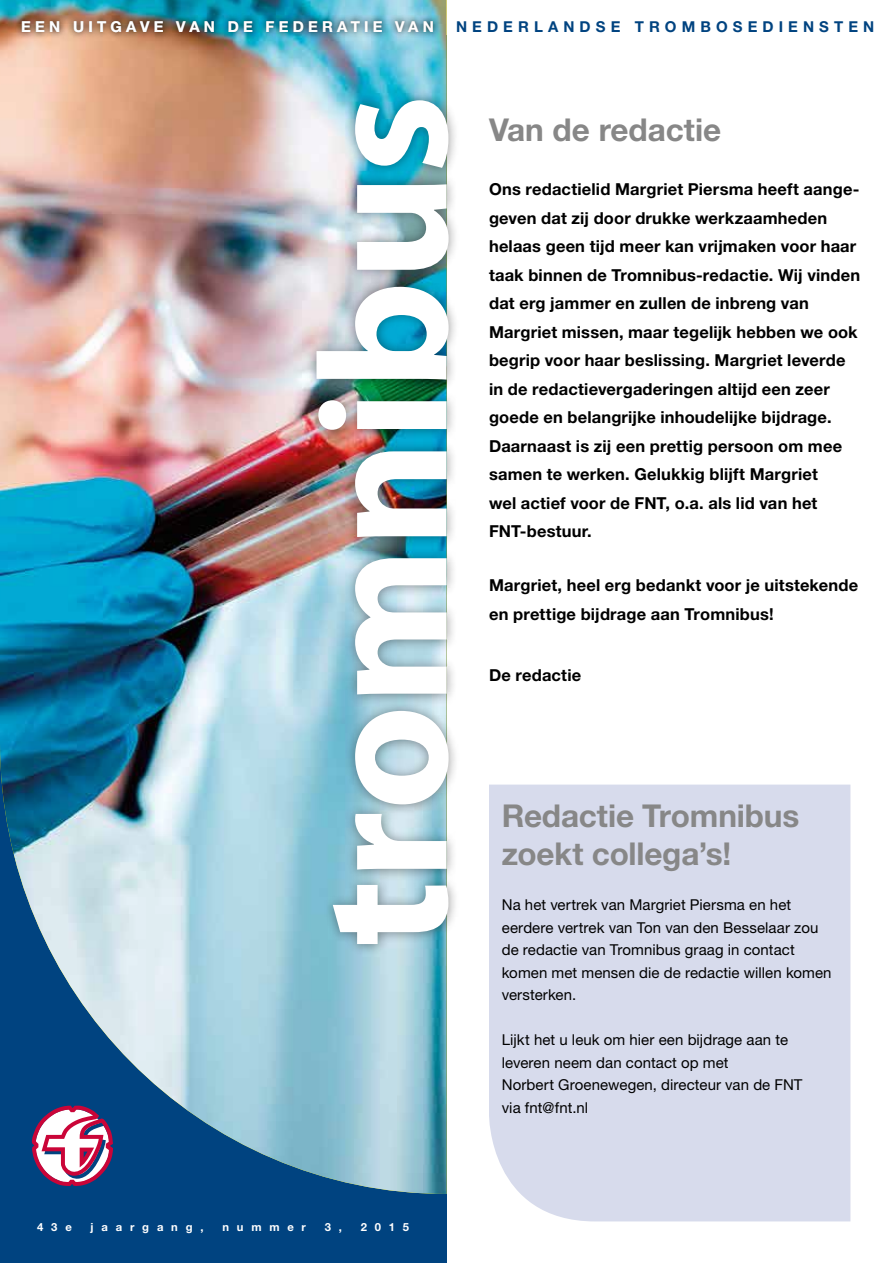
<style>
.page{position:relative;width:893px;height:1263px;background:#fff}
.page>*{position:absolute;margin:0;border:0;box-sizing:border-box;transform-origin:0 0}
.t1{font:700 183px "Myriad Pro";color:#fff}
.t2{font:700 31.5px/37.8px "Helvetica Neue LT Std";letter-spacing:-.005em;color:#878787}
.t3{font:700 16.5px/28.5px "Helvetica Neue LT Std";letter-spacing:.01em;color:#000}
.t4{font:15px/22.5px "Helvetica Neue LT Std";letter-spacing:.005em;color:#000}
.t5{font:700 15px "Helvetica Neue LT Std";letter-spacing:.285em;color:#fff}
.t6{font:700 15px "Helvetica Neue LT Std";letter-spacing:.34em;color:#004380}
.t7{font:700 11.25px "Helvetica Neue LT Std";letter-spacing:.695em;color:#fff}
</style>
<div class="page">
<div style="left:0;top:35px;width:446px;height:1228px;background:#004380"></div>
<img style="left:0;top:0;width:446px;height:1194px">
<div style="left:489px;top:784px;width:361px;height:437px;background:#d7dbec"></div>
<div style="left:305px;top:89px;width:155px;height:866px;background:#000;opacity:.4"></div>
<svg style="left:32px;top:1106px;width:81px;height:80px"></svg>
<div style="left:15px;top:13px;width:425px;height:26px;background:#000;opacity:.75"></div>
<p class="t5" style="left:21px;top:17px;width:414px">EEN UITGAVE VAN DE FEDERATIE VAN</p>
<p class="t6" style="left:456px;top:17px;width:420px">NEDERLANDSE TROMBOSEDIENSTEN</p>
<h1 class="t1" style="left:282px;top:947px;width:854px;rotate:-90deg">tromnibus</h1>
<h2 class="t2" style="left:489px;top:110px;width:234px">Van de redactie</h2>
<p class="t3" style="left:489px;top:175px;width:373px">Ons redactielid Margriet Piersma heeft aange&shy;geven dat zij door drukke werkzaamheden helaas geen tijd meer kan vrijmaken voor haar taak binnen de Tromnibus-redactie. Wij vinden dat erg jammer en zullen de inbreng van Margriet missen, maar tegelijk hebben we ook begrip voor haar beslissing. Margriet leverde in de redactievergaderingen altijd een zeer goede en belangrijke inhoudelijke bijdrage.<br>Daarnaast is zij een prettig persoon om mee samen te werken. Gelukkig blijft Margriet<br>wel actief voor de FNT, o.a. als lid van het FNT-bestuur.</p>
<p class="t3" style="left:489px;top:571px;width:371px">Margriet, heel erg bedankt voor je uitstekende en prettige bijdrage aan Tromnibus!</p>
<p class="t3" style="left:489px;top:661px;width:94px">De redactie</p>
<h2 class="t2" style="left:502px;top:797px;width:299px">Redactie Tromnibus zoekt collega’s!</h2>
<p class="t4" style="left:502px;top:893px;width:331px">Na het vertrek van Margriet Piersma en het eerdere vertrek van Ton van den Besselaar zou de redactie van Tromnibus graag in contact komen met mensen die de redactie willen komen versterken.</p>
<p class="t4" style="left:502px;top:1028px;width:302px">Lijkt het u leuk om hier een bijdrage aan te leveren neem dan contact op met<br>Norbert Groenewegen, directeur van de FNT via fnt@fnt.nl</p>
<p class="t7" style="left:37px;top:1220px;width:36px">43e</p>
<p class="t7" style="left:91px;top:1220px;width:114px">jaargang,</p>
<p class="t7" style="left:222px;top:1220px;width:85px">nummer</p>
<p class="t7" style="left:325px;top:1220px;width:19px">3 ,</p>
<p class="t7" style="left:361px;top:1220px;width:50px">2015</p>
</div>
